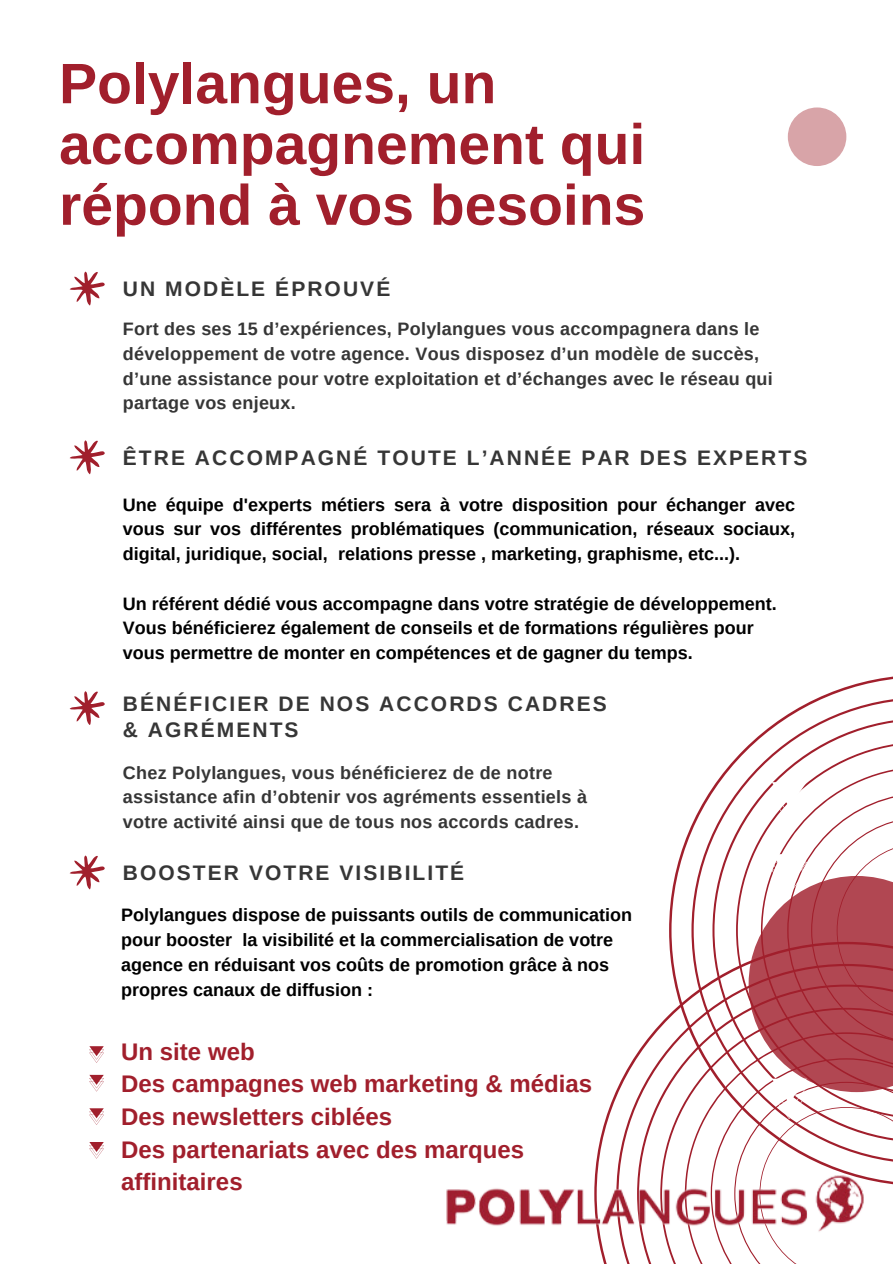
<style>
.page{position:relative;width:893px;height:1264px;background:#fff}
.page>*{position:absolute;margin:0;border:0;box-sizing:border-box;transform-origin:0 0}
.t1{font:700 57px/60.8px "Arimo";color:#a11f2c}
.t2{font:700 24px/32.7px "Arimo";color:#a11f2c}
.t3{font:700 21px/25.8px "Arimo";letter-spacing:.1em;color:#363636}
.t4{font:700 18px/24.8px "Arimo";color:#000}
.t5{font:700 18px/24.8px "Arimo";letter-spacing:.015em;color:#363636}
</style>
<div class="page">
<svg style="left:616px;top:1015px;width:86px;height:248px"></svg>
<svg style="left:669px;top:676px;width:223px;height:474px"></svg>
<svg style="left:691px;top:697px;width:201px;height:453px"></svg>
<div style="left:787px;top:107px;width:59px;height:59px;background:#d8a4a8;border-radius:50%"></div>
<img style="left:446px;top:1150px;width:264px;height:99px">
<svg style="left:710px;top:766px;width:182px;height:497px"></svg>
<svg style="left:89px;top:1046px;width:15px;height:16px"></svg>
<svg style="left:89px;top:1074px;width:15px;height:17px"></svg>
<svg style="left:89px;top:1108px;width:15px;height:16px"></svg>
<svg style="left:89px;top:1142px;width:15px;height:16px"></svg>
<svg style="left:70px;top:271px;width:34px;height:34px"></svg>
<svg style="left:70px;top:440px;width:34px;height:34px"></svg>
<svg style="left:70px;top:691px;width:34px;height:34px"></svg>
<svg style="left:70px;top:855px;width:34px;height:34px"></svg>
<h3 class="t1" style="left:59px;top:53px;width:587px">Polylangues, un accompagnement qui répond à vos besoins</h3>
<h3 class="t3" style="left:123px;top:276px;width:269px">UN MODÈLE ÉPROUVÉ</h3>
<p class="t5" style="left:123px;top:316px;width:651px">Fort des ses 15 d’expériences, Polylangues vous accompagnera dans le développement de votre agence. Vous disposez d’un modèle de succès, d’une assistance pour votre exploitation et d’échanges avec le réseau qui partage vos enjeux.</p>
<p class="t3" style="left:123px;top:444px;width:686px">ÊTRE ACCOMPAGNÉ TOUTE L’ANNÉE PAR DES EXPERTS</p>
<p class="t4" style="left:123px;top:492px;width:673px;text-align:justify">Une équipe d'experts métiers sera à votre disposition pour échanger avec vous sur vos différentes problématiques (communication, réseaux sociaux, digital, juridique, social, relations presse , marketing, graphisme, etc...).</p>
<p class="t4" style="left:123px;top:591px;width:655px">Un référent dédié vous accompagne dans votre stratégie de développement.<br>Vous bénéficierez également de conseils et de formations régulières pour vous permettre de monter en compétences et de gagner du temps.</p>
<p class="t3" style="left:123px;top:690px;width:485px">BÉNÉFICIER DE NOS ACCORDS CADRES &amp; AGRÉMENTS</p>
<p class="t5" style="left:123px;top:760px;width:465px">Chez Polylangues, vous bénéficierez de de notre assistance afin d’obtenir vos agréments essentiels à votre activité ainsi que de tous nos accords cadres.</p>
<p class="t3" style="left:123px;top:859px;width:343px">BOOSTER VOTRE VISIBILITÉ</p>
<p class="t4" style="left:121px;top:902px;width:512px">Polylangues dispose de puissants outils de communication pour booster la visibilité et la commercialisation de votre agence en réduisant vos coûts de promotion grâce à nos propres canaux de diffusion :</p>
<p class="t2" style="left:121px;top:1035px;width:472px">Un site web<br>Des campagnes web marketing &amp; médias<br>Des newsletters ciblées<br>Des partenariats avec des marques affinitaires</p>
</div>
